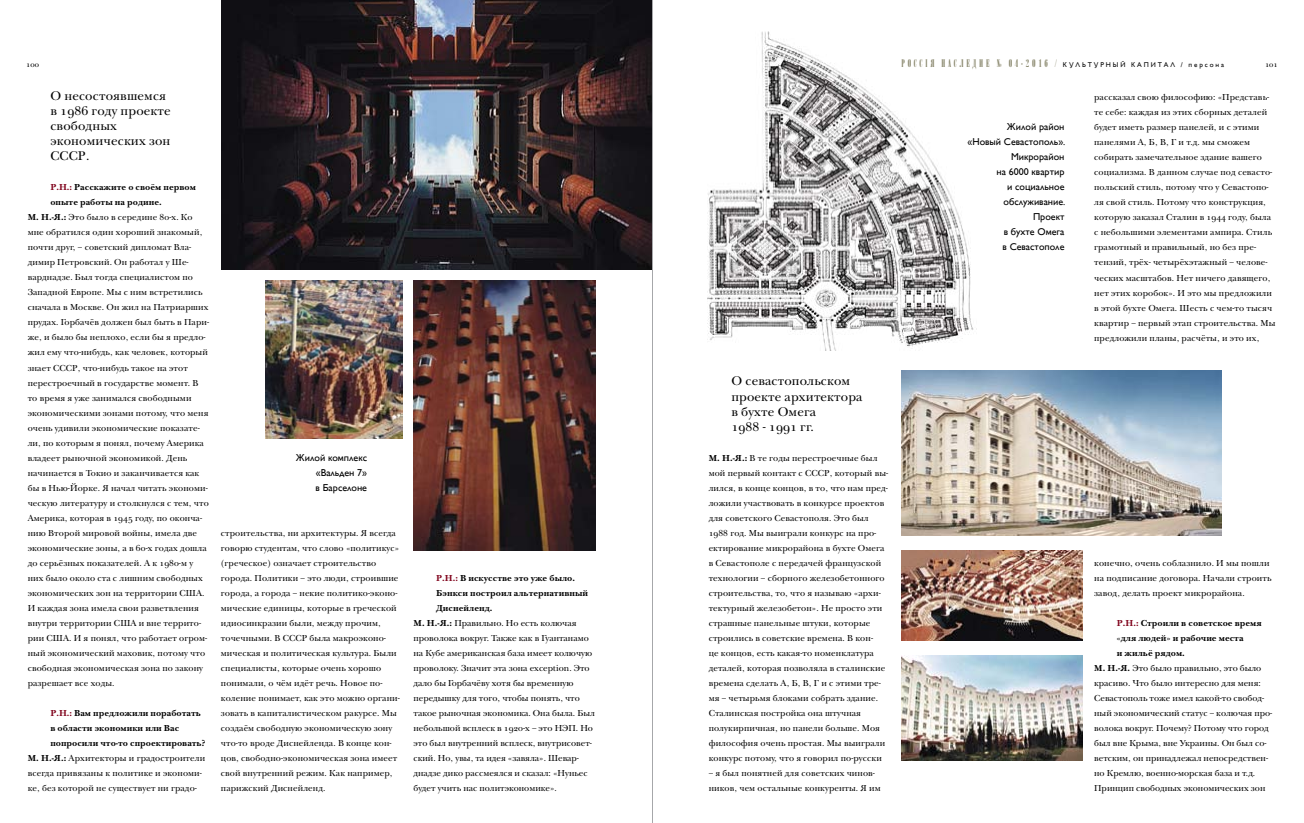
<style>
.page{position:relative;width:1304px;height:823px;background:#fff}
.page>*{position:absolute;margin:0;border:0;box-sizing:border-box;transform-origin:0 0}
.t1{font:13px/15px "New Baskerville Exp Od C";letter-spacing:.01em;color:#000}
.t2{font:10px/15px "Gill Sans";color:#000;text-align:right}
.t3{font:9px/15px "New Baskerville Exp Od C";letter-spacing:.01em;color:#000}
.t4{font:700 9px "New Baskerville Exp Od C";color:#000}
.t5{font:8px "New Baskerville Exp Od C";color:#000}
.t6{font:7px "Gill Sans";letter-spacing:.27em;color:#000}
.s1{font-family:"Salomeia";font-size:11px;color:#87856a}
.s2{color:#7f001a}
.s3{font-weight:700}
</style>
<div class="page">
<img style="left:707px;top:31px;width:267px;height:319px">
<img style="left:901px;top:550px;width:182px;height:90px">
<img style="left:901px;top:370px;width:320px;height:165px">
<img style="left:901px;top:655px;width:182px;height:105px">
<img style="left:266px;top:280px;width:136px;height:158px">
<img style="left:414px;top:280px;width:181px;height:270px">
<img style="left:221px;top:0;width:431px;height:269px">
<hr style="left:652px;top:0;width:1px;height:822px;background:#939598">
<p class="t5" style="left:26px;top:59px;width:14px">100</p>
<p class="t6" style="left:901px;top:61px;width:324px"><span class="s1">РОССIЯ НАСЛЕДИЕ № 04•2016 /</span> КУЛЬТУРНЫЙ КАПИТАЛ / персона</p>
<p class="t5" style="left:1265px;top:59px;width:14px">101</p>
<p class="t1" style="left:50px;top:88px;width:122px">О несостоявшемся в 1986 году проекте свободных экономических зон<br>СССР.</p>
<p class="t4" style="left:50px;top:182px;width:147px"><span class="s2">Р.Н.:</span> Расскажите о своём первом</p>
<p class="t4" style="left:50px;top:197px;width:113px">опыте работы на родине.</p>
<p class="t3" style="left:28px;top:210px;width:167px"><span class="s3">М. Н.-Я.:</span> Это было в середине 80-х. Ко</p>
<p class="t3" style="left:28px;top:225px;width:176px">мне обратился один хороший знакомый,</p>
<p class="t3" style="left:28px;top:240px;width:165px">почти друг, – советский дипломат Вла-</p>
<p class="t3" style="left:28px;top:255px;width:162px">димир Петровский. Он работал у Ше-</p>
<p class="t3" style="left:28px;top:270px;width:167px">варднадзе. Был тогда специалистом по</p>
<p class="t3" style="left:28px;top:285px;width:176px">Западной Европе. Мы с ним встретились</p>
<p class="t3" style="left:28px;top:300px;width:182px">сначала в Москве. Он жил на Патриарших</p>
<p class="t3" style="left:28px;top:315px;width:183px">прудах. Горбачёв должен был быть в Пари-</p>
<p class="t3" style="left:28px;top:330px;width:179px">же, и было бы неплохо, если бы я предло-</p>
<p class="t3" style="left:28px;top:345px;width:182px">жил ему что-нибудь, как человек, который</p>
<p class="t3" style="left:28px;top:360px;width:162px">знает СССР, что-нибудь такое на этот</p>
<p class="t3" style="left:28px;top:375px;width:172px">перестроечный в государстве момент. В</p>
<p class="t3" style="left:28px;top:390px;width:165px">то время я уже занимался свободными</p>
<p class="t3" style="left:28px;top:405px;width:182px">экономическими зонами потому, что меня</p>
<p class="t3" style="left:28px;top:420px;width:174px">очень удивили экономические показате-</p>
<p class="t3" style="left:28px;top:435px;width:178px">ли, по которым я понял, почему Америка</p>
<p class="t3" style="left:28px;top:450px;width:161px">владеет рыночной экономикой. День</p>
<p class="t3" style="left:28px;top:465px;width:173px">начинается в Токио и заканчивается как</p>
<p class="t3" style="left:28px;top:480px;width:182px">бы в Нью-Йорке. Я начал читать экономи-</p>
<p class="t3" style="left:28px;top:495px;width:183px">ческую литературу и столкнулся с тем, что</p>
<p class="t3" style="left:28px;top:510px;width:176px">Америка, которая в 1945 году, по оконча-</p>
<p class="t3" style="left:28px;top:525px;width:171px">нию Второй мировой войны, имела две</p>
<p class="t3" style="left:28px;top:540px;width:181px">экономические зоны, а в 60-х годах дошла</p>
<p class="t3" style="left:28px;top:555px;width:167px">до серьёзных показателей. А к 1980-м у</p>
<p class="t3" style="left:28px;top:570px;width:177px">них было около ста с лишним свободных</p>
<p class="t3" style="left:28px;top:585px;width:178px">экономических зон на территории США.</p>
<p class="t3" style="left:28px;top:600px;width:173px">И каждая зона имела свои разветвления</p>
<p class="t3" style="left:28px;top:615px;width:175px">внутри территории США и вне террито-</p>
<p class="t3" style="left:28px;top:630px;width:181px">рии США. И я понял, что работает огром-</p>
<p class="t3" style="left:28px;top:645px;width:179px">ный экономический маховик, потому что</p>
<p class="t3" style="left:28px;top:660px;width:177px">свободная экономическая зона по закону</p>
<p class="t3" style="left:28px;top:675px;width:88px">разрешает все ходы.</p>
<p class="t4" style="left:50px;top:707px;width:152px"><span class="s2">Р.Н.:</span> Вам предложили поработать</p>
<p class="t4" style="left:50px;top:722px;width:130px">в области экономики или Вас</p>
<p class="t4" style="left:50px;top:737px;width:156px">попросили что-то спроектировать?</p>
<p class="t3" style="left:28px;top:750px;width:179px"><span class="s3">М. Н.-Я.:</span> Архитекторы и градостроители</p>
<p class="t3" style="left:28px;top:765px;width:176px">всегда привязаны к политике и экономи-</p>
<p class="t3" style="left:28px;top:780px;width:171px">ке, без которой не существует ни градо-</p>
<p class="t3" style="left:1094px;top:90px;width:183px">рассказал свою философию: «Представь&shy;те себе: каждая из этих сборных деталей будет иметь размер панелей, и с этими панелями А, Б, В, Г и т.д. мы сможем собирать замечательное здание вашего социализма. В данном случае под севасто&shy;польский стиль, потому что у Севастопо&shy;ля свой стиль. Потому что конструкция, которую заказал Сталин в 1944 году, была с небольшими элементами ампира. Стиль грамотный и правильный, но без пре&shy;тензий, трёх- четырёхэтажный – челове&shy;ческих масштабов. Нет ничего давящего, нет этих коробок». И это мы предложили в этой бухте Омега. Шесть с чем-то тысяч квартир – первый этап строительства. Мы предложили планы, расчёты, и это их,</p>
<p class="t2" style="left:967px;top:119px;width:99px">Жилой район<br>«Новый Севастополь».<br>Микрорайон<br>на 6000 квартир<br>и социальное обслуживание.<br>Проект<br>в бухте Омега<br>в Севастополе</p>
<p class="t1" style="left:731px;top:373px;width:133px">О севастопольском проекте архитектора в бухте Омега<br>1988 - 1991 гг.</p>
<p class="t3" style="left:709px;top:450px;width:181px"><span class="s3">М. Н.-Я.:</span> В те годы перестроечные был мой первый контакт с СССР, который вы&shy;лился, в конце концов, в то, что нам пред&shy;ложили участвовать в конкурсе проектов для советского Севастополя. Это был 1988 год. Мы выиграли конкурс на про&shy;ектирование микрорайона в бухте Омега в Севастополе с передачей французской технологии – сборного железобетонного строительства, то, что я называю «архи&shy;тектурный железобетон». Не просто эти страшные панельные штуки, которые строились в советские времена. В кон-<br>це концов, есть какая-то номенклатура деталей, которая позволяла в сталинские времена сделать А, Б, В, Г и с этими тре&shy;мя – четырьмя блоками собрать здание.<br>Сталинская постройка она штучная полукирпичная, но панели больше. Моя философия очень простая. Мы выиграли конкурс потому, что я говорил по-русски</p>
<p class="t3" style="left:709px;top:765px;width:174px">– я был понятней для советских чинов&shy;ников, чем остальные конкуренты. Я им</p>
<p class="t2" style="left:316px;top:449px;width:53px;text-align:justify;text-indent:-20px">Жилой комплекс «Вальден 7» в Барселоне</p>
<p class="t3" style="left:221px;top:525px;width:180px">строительства, ни архитектуры. Я всегда говорю студентам, что слово «политикус» (греческое) означает строительство города. Политики – это люди, строившие города, а города – некие политико-эконо&shy;мические единицы, которые в греческой идиосинкразии были, между прочим, точечными. В СССР была макроэконо&shy;мическая и политическая культура. Были специалисты, которые очень хорошо понимали, о чём идёт речь. Новое по&shy;коление понимает, как это можно органи&shy;зовать в капиталистическом ракурсе. Мы создаём свободную экономическую зону что-то вроде Диснейленда. В конце кон&shy;цов, свободно-экономическая зона имеет свой внутренний режим. Как например, парижский Диснейленд.</p>
<p class="t3" style="left:1094px;top:555px;width:179px">конечно, очень соблазнило. И мы пошли на подписание договора. Начали строить завод, делать проект микрорайона.</p>
<p class="t4" style="left:1117px;top:617px;width:146px"><span class="s2">Р.Н.:</span> Строили в советское время</p>
<p class="t4" style="left:1117px;top:632px;width:128px">«для людей» и рабочие места</p>
<p class="t4" style="left:1117px;top:647px;width:69px">и жильё рядом.</p>
<p class="t3" style="left:1094px;top:660px;width:169px"><span class="s3">М. Н.-Я.</span> Это было правильно, это было</p>
<p class="t3" style="left:1094px;top:675px;width:168px">красиво. Что было интересно для меня:</p>
<p class="t3" style="left:1094px;top:690px;width:172px">Севастополь тоже имел какой-то свобод-</p>
<p class="t3" style="left:1094px;top:705px;width:179px">ный экономический статус – колючая про-</p>
<p class="t3" style="left:1094px;top:720px;width:176px">волока вокруг. Почему? Потому что город</p>
<p class="t3" style="left:1094px;top:735px;width:174px">был вне Крыма, вне Украины. Он был со-</p>
<p class="t3" style="left:1094px;top:750px;width:175px">ветским, он принадлежал непосредствен-</p>
<p class="t3" style="left:1094px;top:765px;width:163px">но Кремлю, военно-морская база и т.д.</p>
<p class="t3" style="left:1094px;top:780px;width:173px">Принцип свободных экономических зон</p>
<p class="t4" style="left:436px;top:572px;width:140px"><span class="s2">Р.Н.:</span> В искусстве это уже было.</p>
<p class="t4" style="left:436px;top:587px;width:154px">Бэнкси построил альтернативный</p>
<p class="t4" style="left:436px;top:602px;width:58px">Диснейленд.</p>
<p class="t3" style="left:414px;top:615px;width:164px"><span class="s3">М. Н.-Я.:</span> Правильно. Но есть колючая</p>
<p class="t3" style="left:414px;top:630px;width:177px">проволока вокруг. Также как в Гуантанамо</p>
<p class="t3" style="left:414px;top:645px;width:180px">на Кубе американская база имеет колючую</p>
<p class="t3" style="left:414px;top:660px;width:178px">проволоку. Значит эта зона exception. Это</p>
<p class="t3" style="left:414px;top:675px;width:161px">дало бы Горбачёву хотя бы временную</p>
<p class="t3" style="left:414px;top:690px;width:168px">передышку для того, чтобы понять, что</p>
<p class="t3" style="left:414px;top:705px;width:183px">такое рыночная экономика. Она была. Был</p>
<p class="t3" style="left:414px;top:720px;width:181px">небольшой всплеск в 1920-х – это НЭП. Но</p>
<p class="t3" style="left:414px;top:735px;width:180px">это был внутренний всплеск, внутрисовет-</p>
<p class="t3" style="left:414px;top:750px;width:167px">ский. Но, увы, та идея «завяла». Шевар-</p>
<p class="t3" style="left:414px;top:765px;width:176px">днадзе дико рассмеялся и сказал: «Нуньес</p>
<p class="t3" style="left:414px;top:780px;width:145px">будет учить нас политэкономике».</p>
</div>
